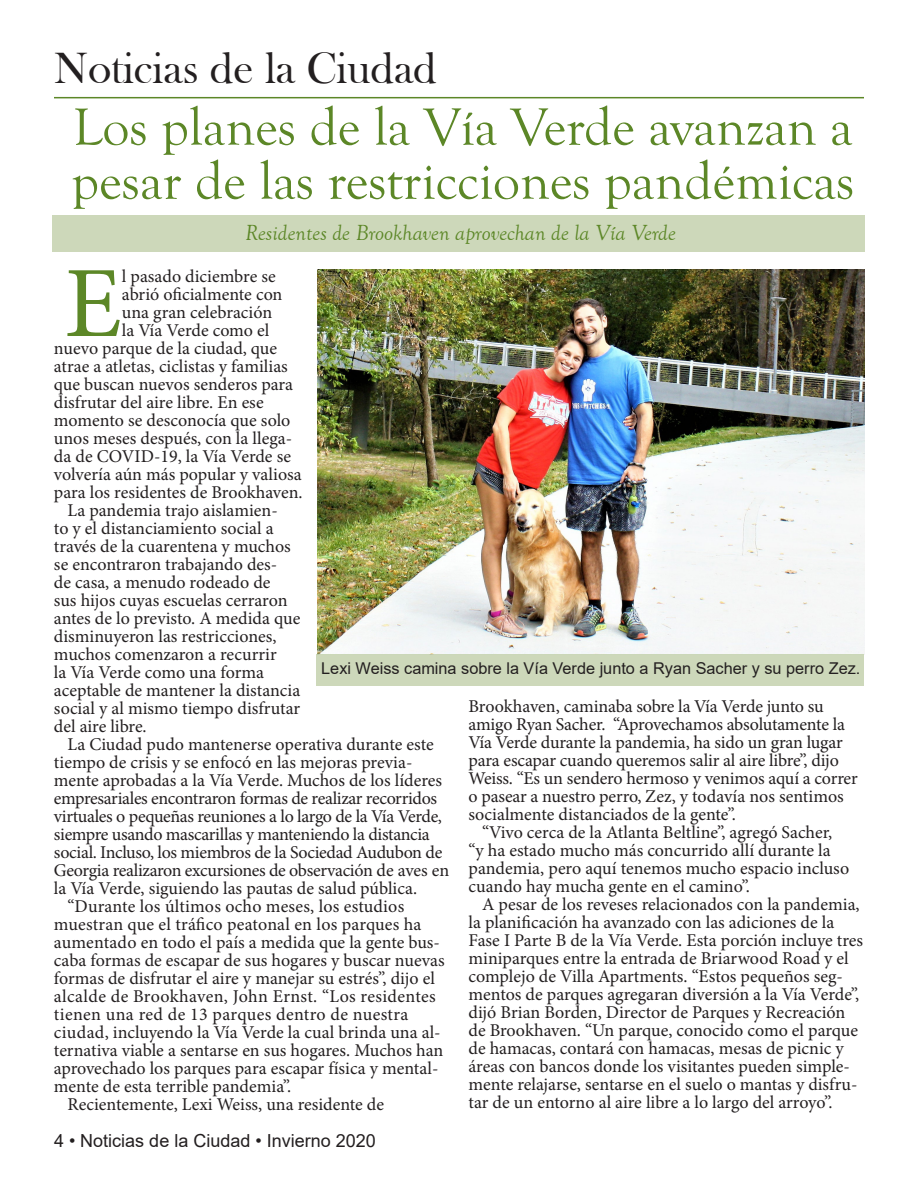
<style>
.page{position:relative;width:918px;height:1188px;background:#fff}
.page>*{position:absolute;margin:0;border:0;box-sizing:border-box;transform-origin:0 0}
.Paragraph_Style_1{font:101.1px "Minion Pro";color:#5c8727}
.t1{font:54px/54px "Goudy Old Style T";color:#5c8727}
.t2{font:45px "Bask Old Face";color:#231f20}
.t3{font:italic 22.5px "Goudy Old Style T";color:#5c8727}
.Paragraph_Style_1-2{font:18px/18px "Minion Pro";letter-spacing:-.005em;color:#231f20}
.t4{font:18px "Arial";color:#231f20}
.t5{font:16.35px "Arial";color:#231f20}
</style>
<div class="page">
<img style="left:318px;top:270px;width:546px;height:385px">
<hr style="left:54px;top:97px;width:810px;height:1px;background:#5c8727">
<div style="left:53px;top:215px;width:812px;height:37px;background:#cdd8ba"></div>
<div style="left:317px;top:655px;width:547px;height:31px;background:#cdd8ba"></div>
<p class="t2" style="left:54px;top:44px;width:384px">Noticias de la Ciudad</p>
<p class="t1" style="left:71px;top:101px;width:785px">Los planes de la Vía Verde avanzan a pesar de las restricciones pandémicas</p>
<p class="t3" style="left:245px;top:221px;width:432px">Residentes de Brookhaven aprovechan de la Vía Verde</p>
<p class="Paragraph_Style_1" style="left:65px;top:236px;width:59px">E</p>
<p class="Paragraph_Style_1-2" style="left:122px;top:267px;width:155px">l pasado diciembre se</p>
<p class="Paragraph_Style_1-2" style="left:122px;top:285px;width:162px">abrió oficialmente con</p>
<p class="Paragraph_Style_1-2" style="left:122px;top:303px;width:152px">una gran celebración</p>
<p class="Paragraph_Style_1-2" style="left:122px;top:321px;width:149px">la Vía Verde como el</p>
<p class="Paragraph_Style_1-2" style="left:54px;top:339px;width:225px">nuevo parque de la ciudad, que</p>
<p class="Paragraph_Style_1-2" style="left:54px;top:357px;width:235px">atrae a atletas, ciclistas y familias</p>
<p class="Paragraph_Style_1-2" style="left:54px;top:375px;width:241px">que buscan nuevos senderos para</p>
<p class="Paragraph_Style_1-2" style="left:54px;top:393px;width:211px">disfrutar del aire libre. En ese</p>
<p class="Paragraph_Style_1-2" style="left:54px;top:411px;width:238px">momento se desconocía que solo</p>
<p class="Paragraph_Style_1-2" style="left:54px;top:429px;width:240px">unos meses después, con la llega-</p>
<p class="Paragraph_Style_1-2" style="left:54px;top:447px;width:239px">da de COVID-19, la Vía Verde se</p>
<p class="Paragraph_Style_1-2" style="left:54px;top:465px;width:249px">volvería aún más popular y valiosa</p>
<p class="Paragraph_Style_1-2" style="left:54px;top:483px;width:250px">para los residentes de Brookhaven.</p>
<p class="Paragraph_Style_1-2" style="left:54px;top:501px;width:248px;text-indent:14px">La pandemia trajo aislamien-<br>to y el distanciamiento social a través de la cuarentena y muchos se encontraron trabajando des-<br>de casa, a menudo rodeado de<br>sus hijos cuyas escuelas cerraron antes de lo previsto. A medida que disminuyeron las restricciones, muchos comenzaron a recurrir<br>la Vía Verde como una forma aceptable de mantener la distancia social y al mismo tiempo disfrutar del aire libre.</p>
<p class="Paragraph_Style_1-2" style="left:54px;top:735px;width:397px;text-indent:14px">La Ciudad pudo mantenerse operativa durante este tiempo de crisis y se enfocó en las mejoras previa&shy;mente aprobadas a la Vía Verde. Muchos de los líderes empresariales encontraron formas de realizar recorridos virtuales o pequeñas reuniones a lo largo de la Vía Verde, siempre usando mascarillas y manteniendo la distancia social. Incluso, los miembros de la Sociedad Audubon de Georgia realizaron excursiones de observación de aves en la Vía Verde, siguiendo las pautas de salud pública.</p>
<p class="Paragraph_Style_1-2" style="left:54px;top:897px;width:392px;text-indent:14px">“Durante los últimos ocho meses, los estudios muestran que el tráfico peatonal en los parques ha aumentado en todo el país a medida que la gente bus&shy;caba formas de escapar de sus hogares y buscar nuevas formas de disfrutar el aire y manejar su estrés”, dijo el alcalde de Brookhaven, John Ernst. “Los residentes tienen una red de 13 parques dentro de nuestra ciudad, incluyendo la Vía Verde la cual brinda una al&shy;ternativa viable a sentarse en sus hogares. Muchos han aprovechado los parques para escapar física y mental&shy;mente de esta terrible pandemia”.</p>
<p class="Paragraph_Style_1-2" style="left:67px;top:1095px;width:318px">Recientemente, Lexi Weiss, una residente de</p>
<p class="t5" style="left:321px;top:657px;width:541px">Lexi Weiss camina sobre la Vía Verde junto a Ryan Sacher y su perro Zez.</p>
<p class="Paragraph_Style_1-2" style="left:469px;top:698px;width:391px">Brookhaven, caminaba sobre la Vía Verde junto su amigo Ryan Sacher. “Aprovechamos absolutamente la Vía Verde durante la pandemia, ha sido un gran lugar para escapar cuando queremos salir al aire libre”, dijo Weiss. “Es un sendero hermoso y venimos aquí a correr o pasear a nuestro perro, Zez, y todavía nos sentimos socialmente distanciados de la gente”.</p>
<p class="Paragraph_Style_1-2" style="left:469px;top:824px;width:382px;text-indent:14px">“Vivo cerca de la Atlanta Beltline”, agregó Sacher, “y ha estado mucho más concurrido allí durante la pandemia, pero aquí tenemos mucho espacio incluso cuando hay mucha gente en el camino”.</p>
<p class="Paragraph_Style_1-2" style="left:469px;top:896px;width:396px;text-indent:14px">A pesar de los reveses relacionados con la pandemia, la planificación ha avanzado con las adiciones de la Fase I Parte B de la Vía Verde. Esta porción incluye tres miniparques entre la entrada de Briarwood Road y el complejo de Villa Apartments. “Estos pequeños seg&shy;mentos de parques agregaran diversión a la Vía Verde”, dijó Brian Borden, Director de Parques y Recreación de Brookhaven. “Un parque, conocido como el parque de hamacas, contará con hamacas, mesas de picnic y áreas con bancos donde los visitantes pueden simple&shy;mente relajarse, sentarse en el suelo o mantas y disfru&shy;tar de un entorno al aire libre a lo largo del arroyo”.</p>
<p class="t4" style="left:54px;top:1128px;width:323px">4 • Noticias de la Ciudad • Invierno 2020</p>
</div>
